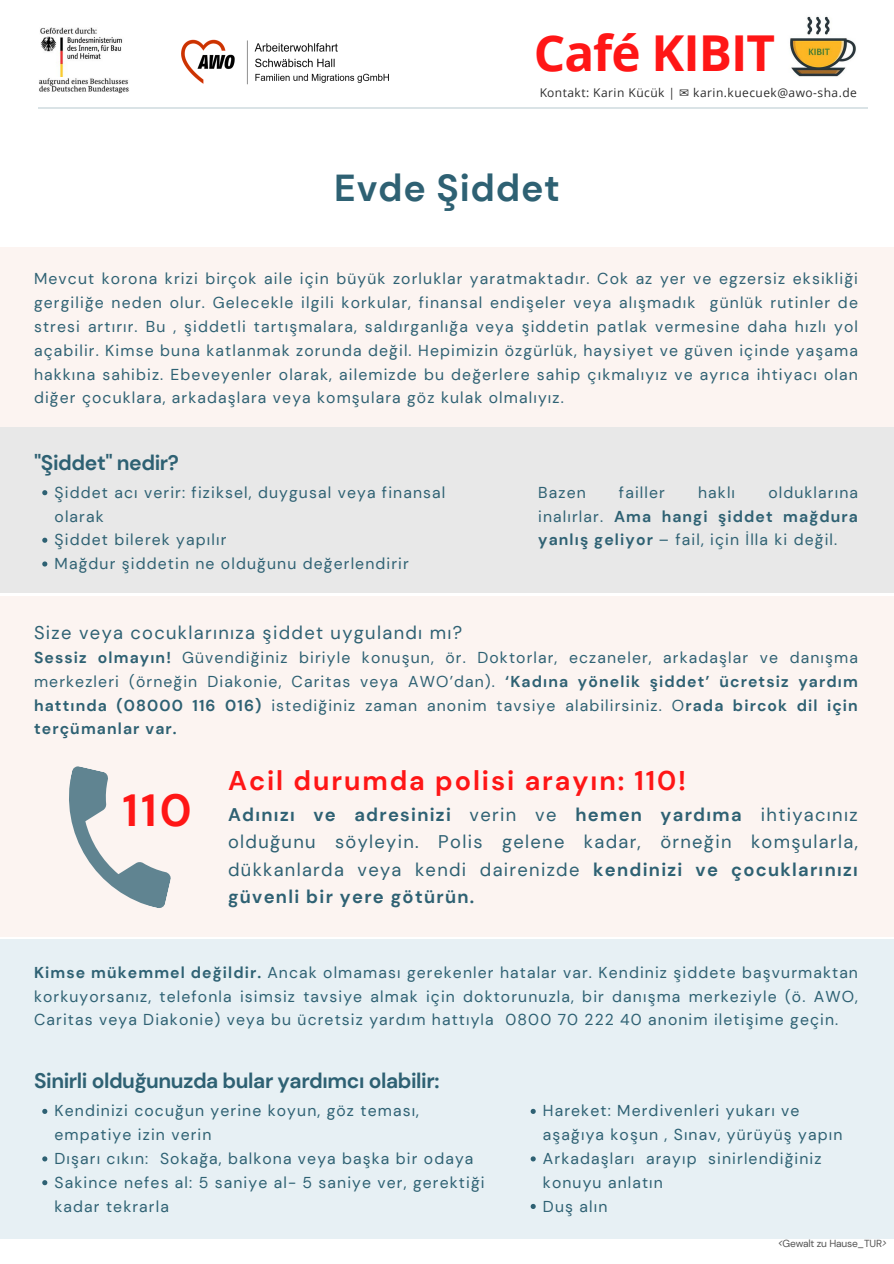
<style>
.page{position:relative;width:894px;height:1264px;background:#fff}
.page>*{position:absolute;margin:0;border:0;box-sizing:border-box;transform-origin:0 0}
.t1{font:700 49.5px "Open Sans";letter-spacing:-.02em;color:#ff1616}
.t2{font:700 45px "DM Sans";color:#ff1616}
.t3{font:700 37.5px "DM Sans";letter-spacing:.02em;color:#2e6173}
.t4{font:700 27px "DM Sans";letter-spacing:.07em;color:#ff1616}
.t5{font:700 21px "DM Sans";letter-spacing:-.02em;color:#2e6173}
.t6{font:18.3px/27.3px "DM Sans";letter-spacing:.07em;color:#2e6173;text-align:justify}
.t7{font:15.75px/23.7px "DM Sans";letter-spacing:.07em;color:#2e6173;text-align:justify}
.t8{font:12px "Open Sans";letter-spacing:.04em;color:#000}
.t9{font:10.2px "DM Sans";letter-spacing:-.02em;color:#545454}
.s1{font-family:"DejaVu Sans"}
.s2{font-weight:700}
.s3{font-style:italic}
</style>
<div class="page">
<div style="left:0;top:596px;width:893px;height:340px;background:#fcf4f1"></div>
<div style="left:0;top:939px;width:893px;height:299px;background:#e7f0f4"></div>
<img style="left:181px;top:39px;width:208px;height:46px">
<img style="left:790px;top:16px;width:66px;height:61px">
<img style="left:41px;top:36px;width:81px;height:41px">
<img style="left:39px;top:78px;width:90px;height:15px">
<img style="left:40px;top:28px;width:57px;height:6px">
<hr style="left:38px;top:107px;width:829px;height:1px;background:#2e6173">
<div style="left:0;top:247px;width:893px;height:346px;background:linear-gradient(to right,#f2eeed,#f2eeed)"></div>
<svg style="left:42px;top:490px;width:5px;height:5px"></svg>
<svg style="left:42px;top:537px;width:5px;height:6px"></svg>
<svg style="left:42px;top:561px;width:5px;height:5px"></svg>
<svg style="left:530px;top:1108px;width:5px;height:5px"></svg>
<svg style="left:530px;top:1156px;width:5px;height:5px"></svg>
<svg style="left:530px;top:1203px;width:5px;height:5px"></svg>
<svg style="left:69px;top:766px;width:102px;height:142px"></svg>
<svg style="left:42px;top:1108px;width:5px;height:5px"></svg>
<svg style="left:42px;top:1156px;width:5px;height:5px"></svg>
<svg style="left:42px;top:1180px;width:5px;height:5px"></svg>
<h1 class="t1" style="left:533px;top:18px;width:243px">Café KIBIT</h1>
<p class="t8" style="left:539px;top:84px;width:319px">Kontakt: Karin Kücük | <span class="s1">✉</span> karin.kuecuek@awo-sha.de</p>
<h3 class="t3" style="left:334px;top:164px;width:227px">Evde Şiddet</h3>
<p class="t7" style="left:34px;top:267px;width:825px">Mevcut korona krizi birçok aile için büyük zorluklar yaratmaktadır. Cok az yer ve egzersiz eksikliği gergiliğe neden olur. Gelecekle ilgili korkular, finansal endişeler veya alışmadık günlük rutinler de stresi artırır. Bu , şiddetli tartışmalara, saldırganlığa veya şiddetin patlak vermesine daha hızlı yol açabilir. Kimse buna katlanmak zorunda değil. Hepimizin özgürlük, haysiyet ve güven içinde yaşama hakkına sahibiz. Ebeveyenler olarak, ailemizde bu değerlere sahip çıkmalıyız ve ayrıca ihtiyacı olan diğer çocuklara, arkadaşlara veya komşulara göz kulak olmalıyız.</p>
<h3 class="t5" style="left:34px;top:448px;width:146px">"Şiddet" nedir?</h3>
<p class="t7" style="left:55px;top:480px;width:392px;text-align:left">Şiddet acı verir: fiziksel, duygusal veya finansal olarak<br>Şiddet bilerek yapılır<br>Mağdur şiddetin ne olduğunu değerlendirir</p>
<p class="t7" style="left:538px;top:480px;width:321px;text-indent:230px">olduklarına inalırlar. <span class="s2">Ama hangi şiddet mağdura yanlış geliyor</span> – fail, için İlla ki değil.</p>
<p class="t7" style="left:538px;top:480px;width:49px">Bazen</p>
<p class="t7" style="left:618px;top:480px;width:47px">failler</p>
<p class="t7" style="left:698px;top:480px;width:38px">haklı</p>
<p class="t6" style="left:34px;top:619px;width:429px">Size veya cocuklarınıza şiddet uygulandı mı?</p>
<p class="t7" style="left:34px;top:646px;width:825px"><span class="s2">Sessiz olmayın!</span> Güvendiğiniz biriyle konuşun, ör. Doktorlar, eczaneler, arkadaşlar ve danışma merkezleri (örneğin Diakonie, Caritas veya AWO’dan). <span class="s2">‘Kadına yönelik şiddet’ ücretsiz yardım hattında (08000 116 016)</span> istediğiniz zaman anonim tavsiye alabilirsiniz. O<span class="s2">rada bircok dil için terçümanlar var.</span></p>
<h2 class="t2" style="left:122px;top:781px;width:71px">110</h2>
<h3 class="t4" style="left:228px;top:763px;width:459px">Acil durumda polisi arayın: 110!</h3>
<p class="t6" style="left:228px;top:801px;width:631px"><span class="s2">Adınızı ve adresinizi</span> verin ve <span class="s2">hemen yardıma</span> ihtiyacınız olduğunu söyleyin. Polis gelene kadar, örneğin komşularla, dükkanlarda veya kendi dairenizde <span class="s2">kendinizi ve çocuklarınızı güvenli bir yere götürün.</span></p>
<p class="t7" style="left:34px;top:960px;width:825px"><span class="s2">Kimse mükemmel değildir.</span> Ancak olmaması gerekenler hatalar var. Kendiniz şiddete başvurmaktan korkuyorsanız, telefonla isimsiz tavsiye almak için doktorunuzla, bir danışma merkeziyle (ö. AWO, Caritas veya Diakonie) veya bu ücretsiz yardım hattıyla 0800 70 222 40 anonim iletişime geçin.</p>
<h3 class="t5" style="left:34px;top:1067px;width:407px">Sinirli olduğunuzda bular yardımcı olabilir:</h3>
<p class="t7" style="left:55px;top:1099px;width:431px;text-align:left">Kendinizi cocuğun yerine koyun, göz teması, empatiye izin verin<br>Dışarı cıkın: Sokağa, balkona veya başka bir odaya Sakince nefes al: 5 saniye al- 5 saniye ver, gerektiği kadar tekrarla</p>
<p class="t7" style="left:542px;top:1099px;width:301px;text-align:left">Hareket: Merdivenleri yukarı ve aşağıya koşun , Sınav, yürüyüş yapın<br>Arkadaşları arayıp sinirlendiğiniz konuyu anlatın<br>Duş alın</p>
<p class="t9" style="left:777px;top:1236px;width:111px"><span class="s3">&lt;</span>Gewalt zu Hause_TUR<span class="s3">&gt;</span></p>
</div>
